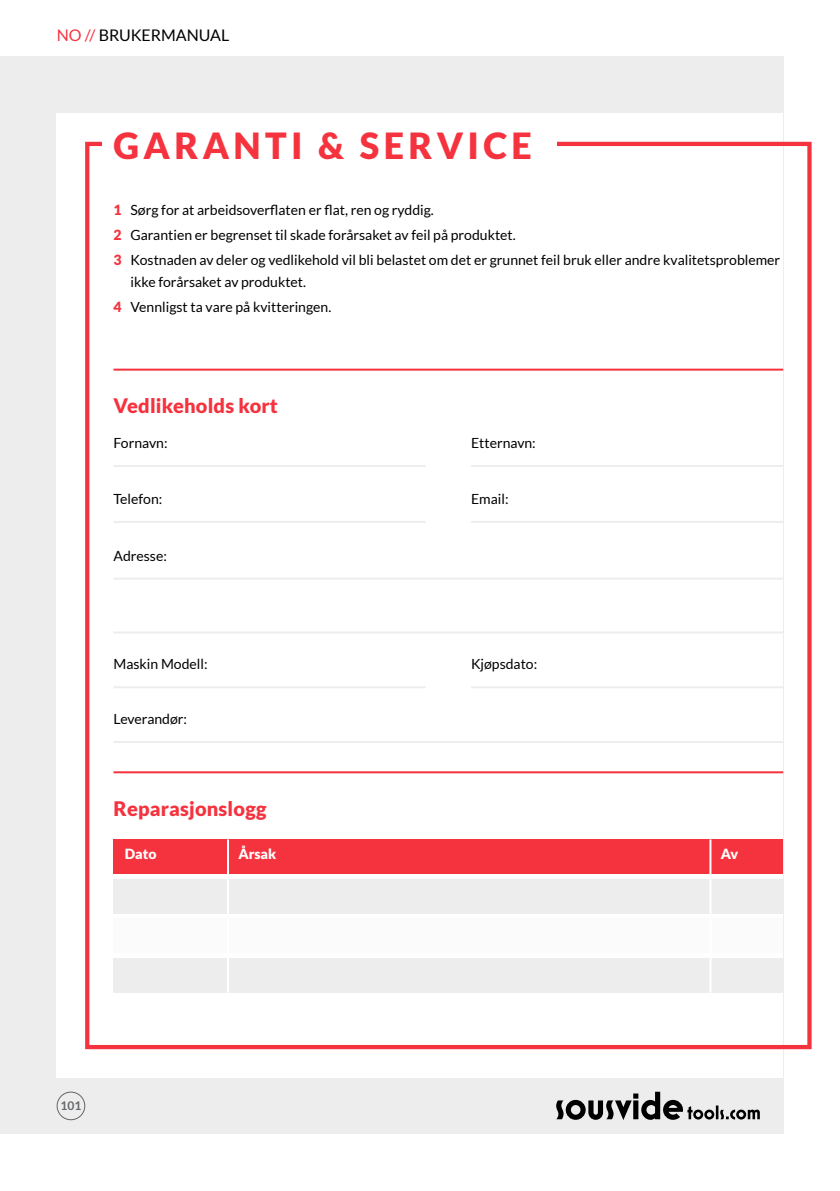
<style>
.page{position:relative;width:840px;height:1191px;background:#fff}
.page>*{position:absolute;margin:0;border:0;box-sizing:border-box;transform-origin:0 0}
.t1{font:900 36px "Lato";letter-spacing:.12em;color:#f5333f}
.t2{font:900 20px "Lato";letter-spacing:.01em;color:#f5333f}
.t3{font:16px "Lato";color:#000}
.t4{font:14px/24.8px "Lato";color:#000}
.t5{font:900 14px "Lato";color:#fff}
.t6{font:700 12px "Lato";color:#64666a}
.s1{color:#f5333f}
.s2{font-weight:900;color:#f5333f}
</style>
<div class="page">
<div style="left:0;top:57px;width:782px;height:1077px;background:#ededed"></div>
<div style="left:57px;top:113px;width:725px;height:964px;background:#fff"></div>
<div style="left:85px;top:142px;width:726px;height:907px;border:4px solid #f5333f"></div>
<svg style="left:556px;top:1091px;width:203px;height:29px"></svg>
<div style="left:57px;top:1091px;width:28px;height:29px;border:1px solid #64666a;border-radius:50%"></div>
<div style="left:102px;top:130px;width:454px;height:74px;background:#fff"></div>
<hr style="left:113px;top:369px;width:669px;height:2px;background:#f5333f">
<hr style="left:113px;top:771px;width:669px;height:2px;background:#f5333f">
<hr style="left:113px;top:465px;width:312px;height:2px;background:#ededed">
<hr style="left:113px;top:686px;width:312px;height:2px;background:#ededed">
<hr style="left:113px;top:521px;width:312px;height:2px;background:#ededed">
<hr style="left:113px;top:577px;width:669px;height:2px;background:#ededed">
<hr style="left:113px;top:741px;width:669px;height:2px;background:#ededed">
<hr style="left:113px;top:631px;width:669px;height:2px;background:#ededed">
<hr style="left:471px;top:465px;width:311px;height:2px;background:#ededed">
<hr style="left:471px;top:521px;width:311px;height:2px;background:#ededed">
<hr style="left:471px;top:686px;width:311px;height:2px;background:#ededed">
<div style="left:113px;top:839px;width:669px;height:34px;background:#f5333f"></div>
<div style="left:113px;top:879px;width:669px;height:34px;background:#ededed"></div>
<div style="left:113px;top:958px;width:669px;height:34px;background:#ededed"></div>
<div style="left:113px;top:918px;width:669px;height:34px;background:#fbfbfb"></div>
<hr style="left:227px;top:839px;width:2px;height:153px;background:#fff">
<hr style="left:709px;top:839px;width:2px;height:153px;background:#fff">
<p class="t3" style="left:57px;top:27px;width:174px"><span class="s1">NO //</span> BRUKERMANUAL</p>
<h1 class="t1" style="left:113px;top:125px;width:419px">GARANTI &amp; SERVICE</h1>
<p class="t4" style="left:113px;top:198px;width:668px"><span class="s2">1</span> Sørg for at arbeidsoverflaten er flat, ren og ryddig.<br><span class="s2">2</span> Garantien er begrenset til skade forårsaket av feil på produktet.<br><span class="s2">3</span> Kostnaden av deler og vedlikehold vil bli belastet om det er grunnet feil bruk eller andre kvalitetsproblemer</p>
<p class="t4" style="left:113px;top:269px;width:219px;text-align:center">ikke forårsaket av produktet.<br><span class="s2">4</span> Vennligst ta vare på kvitteringen.</p>
<h2 class="t2" style="left:113px;top:394px;width:166px">Vedlikeholds kort</h2>
<p class="t4" style="left:113px;top:430px;width:55px">Fornavn:</p>
<p class="t4" style="left:113px;top:486px;width:50px">Telefon:</p>
<p class="t4" style="left:113px;top:543px;width:55px">Adresse:</p>
<p class="t4" style="left:113px;top:651px;width:95px">Maskin Modell:</p>
<p class="t4" style="left:113px;top:706px;width:75px">Leverandør:</p>
<h2 class="t2" style="left:113px;top:796px;width:154px">Reparasjonslogg</h2>
<p class="t4" style="left:471px;top:430px;width:66px">Etternavn:</p>
<p class="t4" style="left:471px;top:486px;width:39px">Email:</p>
<p class="t4" style="left:471px;top:651px;width:68px">Kjøpsdato:</p>
<p class="t5" style="left:125px;top:846px;width:33px">Dato</p>
<p class="t5" style="left:238px;top:846px;width:39px">Årsak</p>
<p class="t5" style="left:720px;top:846px;width:19px">Av</p>
<p class="t6" style="left:60px;top:1098px;width:22px">101</p>
</div>
